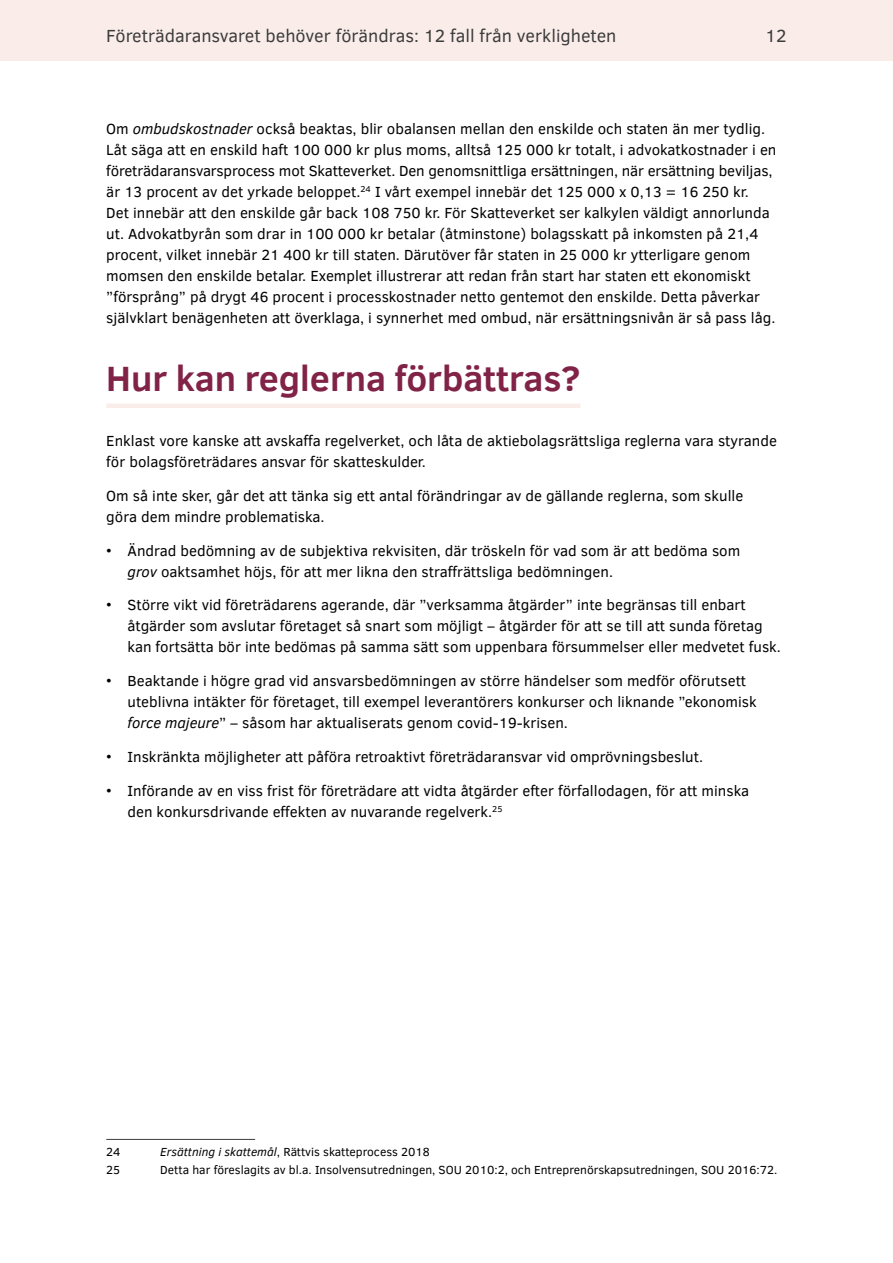
<style>
.page{position:relative;width:893px;height:1263px;background:#fff}
.page>*{position:absolute;margin:0;border:0;box-sizing:border-box;transform-origin:0 0}
.Rubrik_1{font:700 36px "Clear Sans";color:#812247}
.t1{font:18px "Clear Sans";color:#3c3c3c}
.Brödtext{font:15px/21px "Clear Sans";color:#000}
.Fotnot{font:12px "Clear Sans";color:#000}
.s1{font-style:italic}
</style>
<div class="page">
<div style="left:0;top:0;width:893px;height:61px;background:#faede9"></div>
<div style="left:106px;top:403px;width:474px;height:5px;background:#faede9"></div>
<hr style="left:106px;top:1139px;width:149px;height:1px;background:#3c3c3c">
<p class="t1" style="left:106px;top:24px;width:512px">Företrädaransvaret behöver förändras: 12 fall från verkligheten</p>
<p class="t1" style="left:765px;top:24px;width:23px">12</p>
<p class="Brödtext" style="left:106px;top:118px;width:672px">Om <span class="s1">ombudskostnader</span> också beaktas, blir obalansen mellan den enskilde och staten än mer tydlig.<br>Låt säga att en enskild haft 100 000 kr plus moms, alltså 125 000 kr totalt, i advokatkostnader i en företrädaransvarsprocess mot Skatteverket. Den genomsnittliga ersättningen, när ersättning beviljas, är 13 procent av det yrkade beloppet.<sup>24</sup> I vårt exempel innebär det 125 000 x 0,13 = 16 250 kr.<br>Det innebär att den enskilde går back 108 750 kr. För Skatteverket ser kalkylen väldigt annorlunda ut. Advokatbyrån som drar in 100 000 kr betalar (åtminstone) bolagsskatt på inkomsten på 21,4 procent, vilket innebär 21 400 kr till staten. Därutöver får staten in 25 000 kr ytterligare genom momsen den enskilde betalar. Exemplet illustrerar att redan från start har staten ett ekonomiskt ”försprång” på drygt 46 procent i processkostnader netto gentemot den enskilde. Detta påverkar självklart benägenheten att överklaga, i synnerhet med ombud, när ersättningsnivån är så pass låg.</p>
<p class="Rubrik_1" style="left:106px;top:352px;width:476px">Hur kan reglerna förbättras?</p>
<p class="Brödtext" style="left:106px;top:430px;width:672px">Enklast vore kanske att avskaffa regelverket, och låta de aktiebolagsrättsliga reglerna vara styrande för bolagsföreträdares ansvar för skatteskulder.</p>
<p class="Brödtext" style="left:106px;top:485px;width:639px">Om så inte sker, går det att tänka sig ett antal förändringar av de gällande reglerna, som skulle göra dem mindre problematiska.</p>
<p class="Brödtext" style="left:128px;top:540px;width:614px;text-indent:-21px">• Ändrad bedömning av de subjektiva rekvisiten, där tröskeln för vad som är att bedöma som <span class="s1">grov</span> oaktsamhet höjs, för att mer likna den straffrättsliga bedömningen.</p>
<p class="Brödtext" style="left:128px;top:594px;width:655px;text-indent:-21px">• Större vikt vid företrädarens agerande, där ”verksamma åtgärder” inte begränsas till enbart åtgärder som avslutar företaget så snart som möjligt – åtgärder för att se till att sunda företag kan fortsätta bör inte bedömas på samma sätt som uppenbara försummelser eller medvetet fusk.</p>
<p class="Brödtext" style="left:128px;top:670px;width:631px;text-indent:-21px">• Beaktande i högre grad vid ansvarsbedömningen av större händelser som medför oförutsett uteblivna intäkter för företaget, till exempel leverantörers konkurser och liknande ”ekonomisk <span class="s1">force majeure</span>” – såsom har aktualiserats genom covid-19-krisen.</p>
<p class="Brödtext" style="left:106px;top:746px;width:598px">• Inskränkta möjligheter att påföra retroaktivt företrädaransvar vid omprövningsbeslut.</p>
<p class="Brödtext" style="left:128px;top:780px;width:623px;text-indent:-21px">• Införande av en viss frist för företrädare att vidta åtgärder efter förfallodagen, för att minska den konkursdrivande effekten av nuvarande regelverk.<sup>25</sup></p>
<p class="Fotnot" style="left:106px;top:1144px;width:16px">24</p>
<p class="Fotnot" style="left:160px;top:1144px;width:271px"><span class="s1">Ersättning i skattemål</span>, Rättvis skatteprocess 2018</p>
<p class="Fotnot" style="left:106px;top:1161px;width:15px">25</p>
<p class="Fotnot" style="left:160px;top:1161px;width:618px">Detta har föreslagits av bl.a. Insolvensutredningen, SOU 2010:2, och Entreprenörskapsutredningen, SOU 2016:72.</p>
</div>
